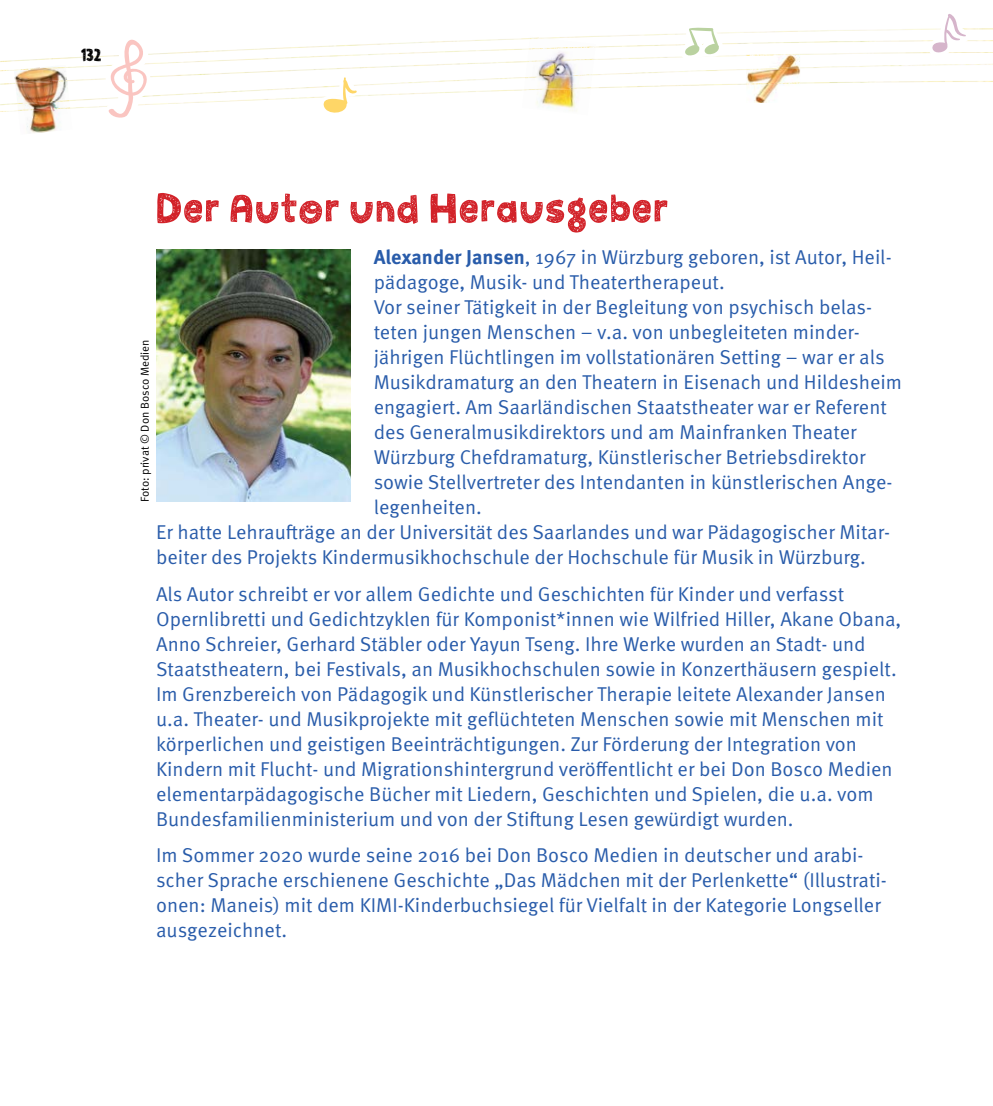
<style>
.page{position:relative;width:993px;height:1106px;background:#fff}
.page>*{position:absolute;margin:0;border:0;box-sizing:border-box;transform-origin:0 0}
.t1{font:54px "Jellygurp DEMO";letter-spacing:.03em;color:#d22229}
.t2{font:24px "Jellygurp DEMO";color:#000}
.t3{font:20px/25px "Meta OT Norm";color:#295caa}
.t4{font:11.4px "Meta OT Norm";color:#000}
.s1{font-family:"Meta OT";font-weight:700}
</style>
<div class="page">
<img style="left:0;top:85px;width:715px;height:20px">
<img style="left:0;top:52px;width:992px;height:33px">
<svg style="left:94px;top:39px;width:61px;height:79px"></svg>
<svg style="left:317px;top:68px;width:46px;height:45px"></svg>
<svg style="left:926px;top:14px;width:44px;height:48px"></svg>
<svg style="left:677px;top:27px;width:47px;height:36px"></svg>
<img style="left:746px;top:55px;width:53px;height:48px">
<img style="left:746px;top:82px;width:53px;height:3px">
<img style="left:746px;top:67px;width:53px;height:3px">
<img style="left:14px;top:65px;width:53px;height:18px">
<img style="left:14px;top:67px;width:52px;height:4px">
<img style="left:15px;top:81px;width:57px;height:52px">
<img style="left:18px;top:107px;width:52px;height:4px">
<img style="left:17px;top:100px;width:52px;height:4px">
<img style="left:15px;top:80px;width:52px;height:4px">
<img style="left:527px;top:37px;width:68px;height:24px">
<img style="left:528px;top:46px;width:67px;height:4px">
<svg style="left:529px;top:38px;width:17px;height:1px"></svg>
<img style="left:522px;top:60px;width:71px;height:51px">
<img style="left:524px;top:87px;width:66px;height:3px">
<img style="left:525px;top:74px;width:67px;height:4px">
<img style="left:527px;top:59px;width:67px;height:3px">
<img style="left:156px;top:249px;width:195px;height:253px">
<p class="t2" style="left:81px;top:42px;width:22px">132</p>
<h1 class="t1" style="left:156px;top:180px;width:513px">Der Autor und Herausgeber</h1>
<p class="t3" style="left:373px;top:245px;width:519px"><span class="s1">Alexander Jansen</span> , 1967 in Würzburg geboren, ist Autor, Heil-</p>
<p class="t3" style="left:373px;top:270px;width:352px">pädagoge, Musik- und Theatertherapeut.</p>
<p class="t3" style="left:373px;top:295px;width:500px">Vor seiner Tätigkeit in der Begleitung von psychisch belas-</p>
<p class="t3" style="left:373px;top:320px;width:487px">teten jungen Menschen – v.a. von unbegleiteten minder-</p>
<p class="t3" style="left:373px;top:345px;width:512px">jährigen Flüchtlingen im vollstationären Setting – war er als</p>
<p class="t3" style="left:373px;top:370px;width:530px">Musikdramaturg an den Theatern in Eisenach und Hildesheim</p>
<p class="t3" style="left:373px;top:395px;width:514px">engagiert. Am Saarländischen Staatstheater war er Referent</p>
<p class="t3" style="left:373px;top:420px;width:484px">des Generalmusikdirektors und am Mainfranken Theater</p>
<p class="t3" style="left:373px;top:445px;width:493px">Würzburg Chefdramaturg, Künstlerischer Betriebsdirektor</p>
<p class="t3" style="left:373px;top:470px;width:520px">sowie Stellvertreter des Intendanten in künstlerischen Ange-</p>
<p class="t3" style="left:373px;top:495px;width:110px">legenheiten.</p>
<p class="t3" style="left:156px;top:520px;width:735px">Er hatte Lehraufträge an der Universität des Saarlandes und war Pädagogischer Mitar-</p>
<p class="t3" style="left:156px;top:545px;width:711px">beiter des Projekts Kindermusikhochschule der Hochschule für Musik in Würzburg.</p>
<p class="t3" style="left:156px;top:581px;width:746px">Als Autor schreibt er vor allem Gedichte und Geschichten für Kinder und verfasst Opernlibretti und Gedichtzyklen für Komponist*innen wie Wilfried Hiller, Akane Obana, Anno Schreier, Gerhard Stäbler oder Yayun Tseng. Ihre Werke wurden an Stadt- und Staatstheatern, bei Festivals, an Musikhochschulen sowie in Konzerthäusern gespielt.<br>Im Grenzbereich von Pädagogik und Künstlerischer Therapie leitete Alexander Jansen u.a. Theater- und Musikprojekte mit geflüchteten Menschen sowie mit Menschen mit körperlichen und geistigen Beeinträchtigungen. Zur Förderung der Integration von Kindern mit Flucht- und Migrationshintergrund veröffentlicht er bei Don Bosco Medien elementarpädagogische Bücher mit Liedern, Geschichten und Spielen, die u.a. vom Bundesfamilienministerium und von der Stiftung Lesen gewürdigt wurden.</p>
<p class="t3" style="left:156px;top:842px;width:732px">Im Sommer 2020 wurde seine 2016 bei Don Bosco Medien in deutscher und arabi&shy;scher Sprache erschienene Geschichte „Das Mädchen mit der Perlenkette“ (Illustrati&shy;onen: Maneis) mit dem KIMI-Kinderbuchsiegel für Vielfalt in der Kategorie Longseller ausgezeichnet.</p>
<p class="t4" style="left:138px;top:502px;width:164px;rotate:-90deg">Foto: privat © Don Bosco Medien</p>
</div>
